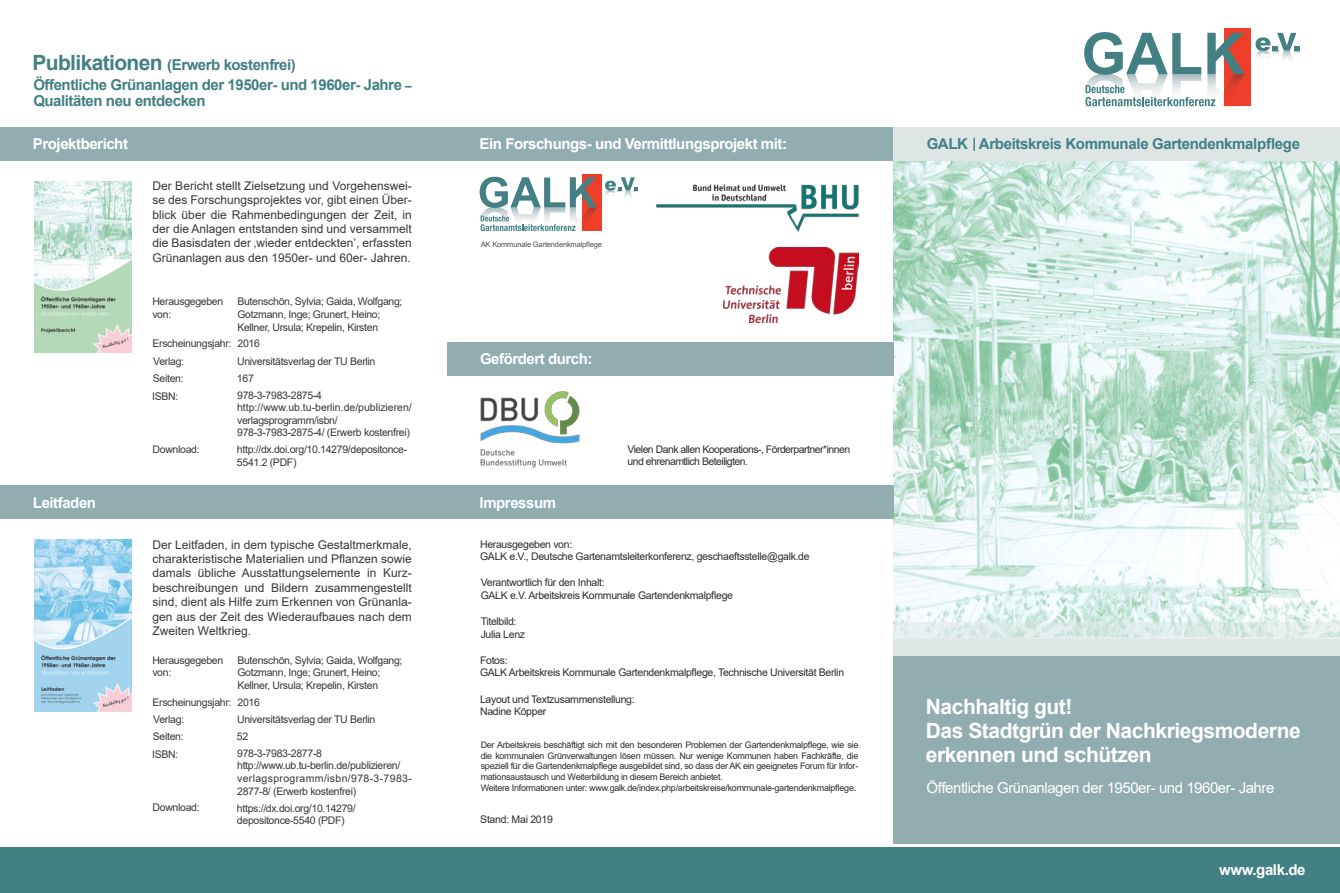
<style>
.page{position:relative;width:1340px;height:893px;background:#fff}
.page>*{position:absolute;margin:0;border:0;box-sizing:border-box;transform-origin:0 0}
.t1{font:700 21px/24px "Arial";letter-spacing:-.02em;color:#fff}
.t2{font:700 15px/19.5px "Arial";letter-spacing:-.03em;color:#428083}
.t3{font:700 15px "Arial";letter-spacing:-.03em;color:#fff}
.t4{font:15px "Arial";letter-spacing:-.03em;color:#fff}
.t5{font:12px/14.4px "Arial";color:#373738;text-align:justify}
.t6{font:10.5px/12.6px "Arial";letter-spacing:-.03em;color:#373738}
.t7{font:10.5px/12.6px "Arial";letter-spacing:-.03em;color:#231f20}
.t8{font:10.5px/12px "Arial";letter-spacing:-.05em;color:#231f20}
.t9{font:9px/10.8px "Arial";letter-spacing:-.03em;color:#231f20}
.t10{font:7.5px "Arial";letter-spacing:-.02em;color:#231f20}
.s1{font-size:21px}
.s2{font-size:12px}
</style>
<div class="page">
<img style="left:893px;top:160px;width:446px;height:462px">
<div style="left:0;top:848px;width:1339px;height:45px;background:#428083"></div>
<img style="left:480px;top:391px;width:100px;height:76px">
<img style="left:655px;top:184px;width:204px;height:48px">
<img style="left:723px;top:247px;width:135px;height:76px">
<div style="left:582px;top:174px;width:19px;height:57px;background:#ef3e29"></div>
<svg style="left:605px;top:177px;width:32px;height:20px"></svg>
<svg style="left:479px;top:177px;width:118px;height:54px"></svg>
<div style="left:1223px;top:29px;width:27px;height:77px;background:#ef3e29"></div>
<svg style="left:1255px;top:33px;width:44px;height:27px"></svg>
<svg style="left:1084px;top:32px;width:160px;height:75px"></svg>
<div style="left:0;top:127px;width:893px;height:33px;background:#92adb0"></div>
<div style="left:446px;top:342px;width:447px;height:33px;background:#92adb0"></div>
<div style="left:0;top:486px;width:446px;height:33px;background:#92adb0"></div>
<div style="left:446px;top:486px;width:447px;height:33px;background:#92adb0"></div>
<div style="left:893px;top:655px;width:446px;height:189px;background:#92adb0"></div>
<div style="left:893px;top:127px;width:446px;height:33px;background:#dde5e5"></div>
<svg style="left:973px;top:138px;width:1px;height:13px"></svg>
<div style="left:893px;top:639px;width:446px;height:16px;background:#dde5e5"></div>
<svg style="left:893px;top:622px;width:446px;height:17px;background:#ddeae8"></svg>
<img style="left:34px;top:181px;width:97px;height:172px">
<img style="left:34px;top:540px;width:97px;height:171px">
<h2 class="t2" style="left:32px;top:55px;width:381px"><span class="s1">Publikationen</span> (Erwerb kostenfrei)<br>Öffentliche Grünanlagen der 1950er- und 1960er- Jahre <span class="s2">–</span></h2>
<h2 class="t2" style="left:33px;top:91px;width:174px">Qualitäten neu entdecken</h2>
<h2 class="t3" style="left:33px;top:134px;width:97px">Projektbericht</h2>
<h2 class="t3" style="left:479px;top:134px;width:309px">Ein Forschungs- und Vermittlungsprojekt mit:</h2>
<h2 class="t2" style="left:978px;top:134px;width:323px">Arbeitskreis Kommunale Gartendenkmalpflege</h2>
<h2 class="t2" style="left:926px;top:135px;width:43px">GALK</h2>
<p class="t5" style="left:153px;top:178px;width:261px">Der Bericht stellt Zielsetzung und Vorgehenswei&shy;se des Forschungsprojektes vor, gibt einen Über&shy;blick über die Rahmenbedingungen der Zeit, in der die Anlagen entstanden sind und versammelt die Basisdaten der ‚wieder entdeckten’, erfassten Grünanlagen aus den 1950er- und 60er- Jahren.</p>
<p class="t6" style="left:152px;top:295px;width:72px">Herausgegeben von:</p>
<p class="t6" style="left:237px;top:295px;width:167px">Butenschön, Sylvia; Gaida, Wolfgang;<br>Gotzmann, Inge; Grunert, Heino;<br>Kellner, Ursula; Krepelin, Kirsten</p>
<p class="t6" style="left:237px;top:337px;width:24px">2016</p>
<p class="t6" style="left:152px;top:337px;width:80px">Erscheinungsjahr:</p>
<p class="t6" style="left:153px;top:355px;width:32px">Verlag:</p>
<p class="t6" style="left:237px;top:355px;width:140px">Universitätsverlag der TU Berlin</p>
<p class="t6" style="left:153px;top:372px;width:32px">Seiten:</p>
<p class="t6" style="left:237px;top:372px;width:18px">167</p>
<p class="t6" style="left:152px;top:390px;width:28px">ISBN:</p>
<p class="t6" style="left:237px;top:389px;width:176px">978-3-7983-2875-4 http://www.ub.tu-berlin.de/publizieren/ verlagsprogramm/isbn/ 978-3-7983-2875-4/ (Erwerb kostenfrei)</p>
<p class="t6" style="left:152px;top:443px;width:49px">Download:</p>
<p class="t6" style="left:237px;top:443px;width:172px">http://dx.doi.org/10.14279/depositonce-<br>5541.2 (PDF)</p>
<p class="t10" style="left:480px;top:240px;width:123px">AK Kommunale Gartendenkmalpflege</p>
<h2 class="t3" style="left:480px;top:349px;width:114px">Gefördert durch:</h2>
<h2 class="t3" style="left:33px;top:492px;width:65px">Leitfaden</h2>
<h2 class="t3" style="left:479px;top:492px;width:78px">Impressum</h2>
<p class="t8" style="left:627px;top:444px;width:224px">Vielen Dank allen Kooperations-, Förderpartner*innen und ehrenamtlich Beteiligten.</p>
<p class="t5" style="left:153px;top:537px;width:261px">Der Leitfaden, in dem typische Gestaltmerkmale, charakteristische Materialien und Pflanzen sowie damals ü bliche Ausstattungselemente in Kurz&shy;beschreibungen und Bildern zusammengestellt sind, dient als Hilfe zum Erkennen von Grü nanla&shy;gen aus der Zeit des Wiederaufbaues nach dem Zweiten Weltkrieg.</p>
<p class="t6" style="left:152px;top:654px;width:72px">Herausgegeben von:</p>
<p class="t6" style="left:237px;top:654px;width:167px">Butenschön, Sylvia; Gaida, Wolfgang;<br>Gotzmann, Inge; Grunert, Heino;<br>Kellner, Ursula; Krepelin, Kirsten</p>
<p class="t6" style="left:237px;top:696px;width:24px">2016</p>
<p class="t6" style="left:152px;top:696px;width:80px">Erscheinungsjahr:</p>
<p class="t6" style="left:153px;top:713px;width:32px">Verlag:</p>
<p class="t6" style="left:237px;top:713px;width:140px">Universitätsverlag der TU Berlin</p>
<p class="t6" style="left:153px;top:730px;width:32px">Seiten:</p>
<p class="t6" style="left:237px;top:730px;width:13px">52</p>
<p class="t6" style="left:152px;top:748px;width:28px">ISBN:</p>
<p class="t6" style="left:237px;top:747px;width:176px">978-3-7983-2877-8 http://www.ub.tu-berlin.de/publizieren/ verlagsprogramm/isbn/978-3-7983- 2877-8/ (Erwerb kostenfrei)</p>
<p class="t6" style="left:152px;top:801px;width:49px">Download:</p>
<p class="t6" style="left:237px;top:801px;width:120px">https://dx.doi.org/10.14279/ depositonce-5540 (PDF)</p>
<p class="t7" style="left:480px;top:538px;width:331px">Herausgegeben von:<br>GALK e.V., Deutsche Gartenamtsleiterkonferenz, geschaeftsstelle@galk.de</p>
<p class="t7" style="left:480px;top:576px;width:254px">Verantwortlich für den Inhalt:<br>GALK e.V. Arbeitskreis Kommunale Gartendenkmalpflege</p>
<p class="t7" style="left:480px;top:615px;width:46px">Titelbild:<br>Julia Lenz</p>
<p class="t7" style="left:480px;top:654px;width:365px">Fotos:<br>GALK Arbeitskreis Kommunale Gartendenkmalpflege, Technische Universität Berlin</p>
<p class="t7" style="left:480px;top:692px;width:156px">Layout und Textzusammenstellung:<br>Nadine Köpper</p>
<p class="t9" style="left:480px;top:739px;width:379px">Der Arbeitskreis beschäftigt sich mit den besonderen Problemen der Gartendenkmalpflege, wie sie die kommunalen Grünverwaltungen lösen müssen. Nur wenige Kommunen haben Fachkräfte, die speziell für die Gartendenkmalpflege ausgebildet sind, so dass der AK ein geeignetes Forum für Infor&shy;mationsaustausch und Weiterbildung in diesem Bereich anbietet.<br>Weitere Informationen unter: www.galk.de/index.php/arbeitskreise/kommunale-gartendenkmalpflege.</p>
<p class="t7" style="left:480px;top:813px;width:74px">Stand: Mai 2019</p>
<h1 class="t1" style="left:925px;top:695px;width:376px">Nachhaltig gut!<br>Das Stadtgrün der Nachkriegsmoderne erkennen und schützen</h1>
<h2 class="t4" style="left:926px;top:778px;width:349px">Öffentliche Grünanlagen der 1950er- und 1960er- Jahre</h2>
<h2 class="t3" style="left:1219px;top:859px;width:88px">www.galk.de</h2>
</div>
